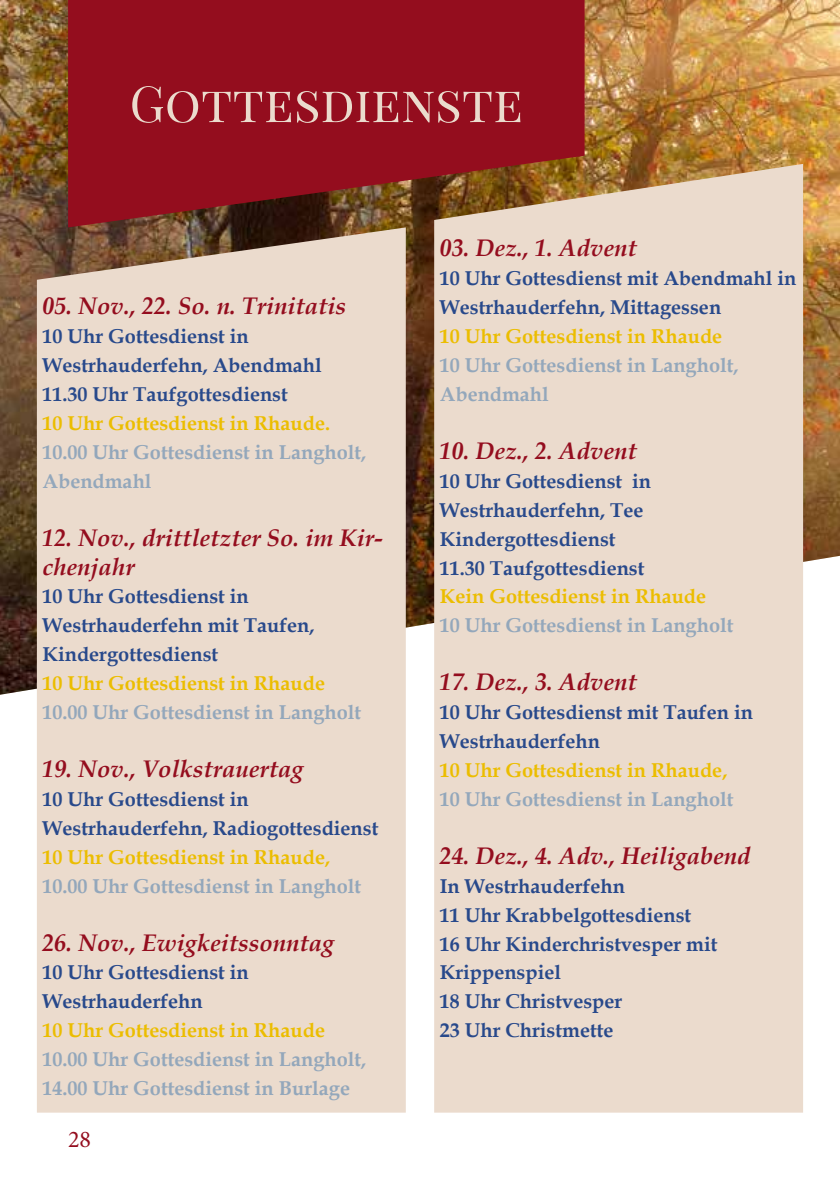
<style>
.page{position:relative;width:840px;height:1191px;background:#fff}
.page>*{position:absolute;margin:0;border:0;box-sizing:border-box;transform-origin:0 0}
.t1{font:50px "Playfair Display SC";color:#ebdbcd}
.t2{font:italic 700 24px/29px "Book Antiqua";color:#940d1e}
.t3{font:24px "Minion Pro";color:#940d1e}
.t4{font:700 20px/29px "Book Antiqua";color:#28498b}
.t5{font:700 20px/29px "Book Antiqua";color:#93a7bb}
.t6{font:700 20px "Book Antiqua";color:#ebbd00}
</style>
<div class="page">
<img style="left:0;top:0;width:839px;height:695px">
<div style="left:37px;top:227px;width:368px;height:885px;background:#ebdbcd"></div>
<div style="left:434px;top:164px;width:368px;height:948px;background:#ebdbcd"></div>
<svg style="left:68px;top:0;width:516px;height:227px;fill:#940d1e"></svg>
<h1 class="t1" style="left:129px;top:73px;width:395px">GOTTESDIENSTE</h1>
<p class="t2" style="left:43px;top:291px;width:305px">05. Nov., 22. So. n. Trinitatis</p>
<p class="t4" style="left:43px;top:322px;width:280px">10 Uhr Gottesdienst in<br>Westrhauderfehn, Abendmahl<br>11.30 Uhr Taufgottesdienst</p>
<p class="t6" style="left:43px;top:409px;width:289px">10 Uhr Gottesdienst in Rhaude.</p>
<p class="t5" style="left:43px;top:437px;width:325px">10.00 Uhr Gottesdienst in Langholt,<br>Abendmahl</p>
<p class="t2" style="left:43px;top:523px;width:342px">12. Nov., drittletzter So. im Kir&shy;chenjahr</p>
<p class="t4" style="left:43px;top:582px;width:273px">10 Uhr Gottesdienst in<br>Westrhauderfehn mit Taufen,<br>Kindergottesdienst</p>
<p class="t6" style="left:43px;top:670px;width:284px">10 Uhr Gottesdienst in Rhaude</p>
<p class="t5" style="left:43px;top:698px;width:320px">10.00 Uhr Gottesdienst in Langholt</p>
<p class="t2" style="left:43px;top:754px;width:262px">19. Nov., Volkstrauertag</p>
<p class="t4" style="left:43px;top:784px;width:337px">10 Uhr Gottesdienst in<br>Westrhauderfehn, Radiogottesdienst</p>
<p class="t6" style="left:43px;top:843px;width:289px">10 Uhr Gottesdienst in Rhaude,</p>
<p class="t5" style="left:43px;top:871px;width:320px">10.00 Uhr Gottesdienst in Langholt</p>
<p class="t2" style="left:43px;top:927px;width:293px">26. Nov., Ewigkeitssonntag</p>
<p class="t4" style="left:43px;top:958px;width:208px">10 Uhr Gottesdienst in<br>Westrhauderfehn</p>
<p class="t6" style="left:43px;top:1017px;width:284px">10 Uhr Gottesdienst in Rhaude</p>
<p class="t5" style="left:43px;top:1045px;width:325px">10.00 Uhr Gottesdienst in Langholt,<br>14.00 Uhr Gottesdienst in Burlage</p>
<p class="t3" style="left:68px;top:1123px;width:25px">28</p>
<p class="t2" style="left:439px;top:233px;width:198px">03. Dez., 1. Advent</p>
<p class="t4" style="left:439px;top:264px;width:358px">10 Uhr Gottesdienst mit Abendmahl in<br>Westrhauderfehn, Mittagessen</p>
<p class="t6" style="left:439px;top:323px;width:284px">10 Uhr Gottesdienst in Rhaude</p>
<p class="t5" style="left:439px;top:351px;width:300px">10 Uhr Gottesdienst in Langholt,<br>Abendmahl</p>
<p class="t2" style="left:439px;top:436px;width:198px">10. Dez., 2. Advent</p>
<p class="t4" style="left:439px;top:466px;width:213px">10 Uhr Gottesdienst in<br>Westrhauderfehn, Tee<br>Kindergottesdienst<br>11.30 Taufgottesdienst</p>
<p class="t6" style="left:439px;top:583px;width:268px">Kein Gottesdienst in Rhaude</p>
<p class="t5" style="left:439px;top:611px;width:295px">10 Uhr Gottesdienst in Langholt</p>
<p class="t2" style="left:439px;top:667px;width:198px">17. Dez., 3. Advent</p>
<p class="t4" style="left:439px;top:698px;width:314px">10 Uhr Gottesdienst mit Taufen in<br>Westrhauderfehn</p>
<p class="t6" style="left:439px;top:756px;width:289px">10 Uhr Gottesdienst in Rhaude,</p>
<p class="t5" style="left:439px;top:784px;width:295px">10 Uhr Gottesdienst in Langholt</p>
<p class="t2" style="left:439px;top:841px;width:312px">24. Dez., 4. Adv., Heiligabend</p>
<p class="t4" style="left:439px;top:871px;width:279px">In Westrhauderfehn<br>11 Uhr Krabbelgottesdienst<br>16 Uhr Kinderchristvesper mit<br>Krippenspiel<br>18 Uhr Christvesper<br>23 Uhr Christmette</p>
</div>
